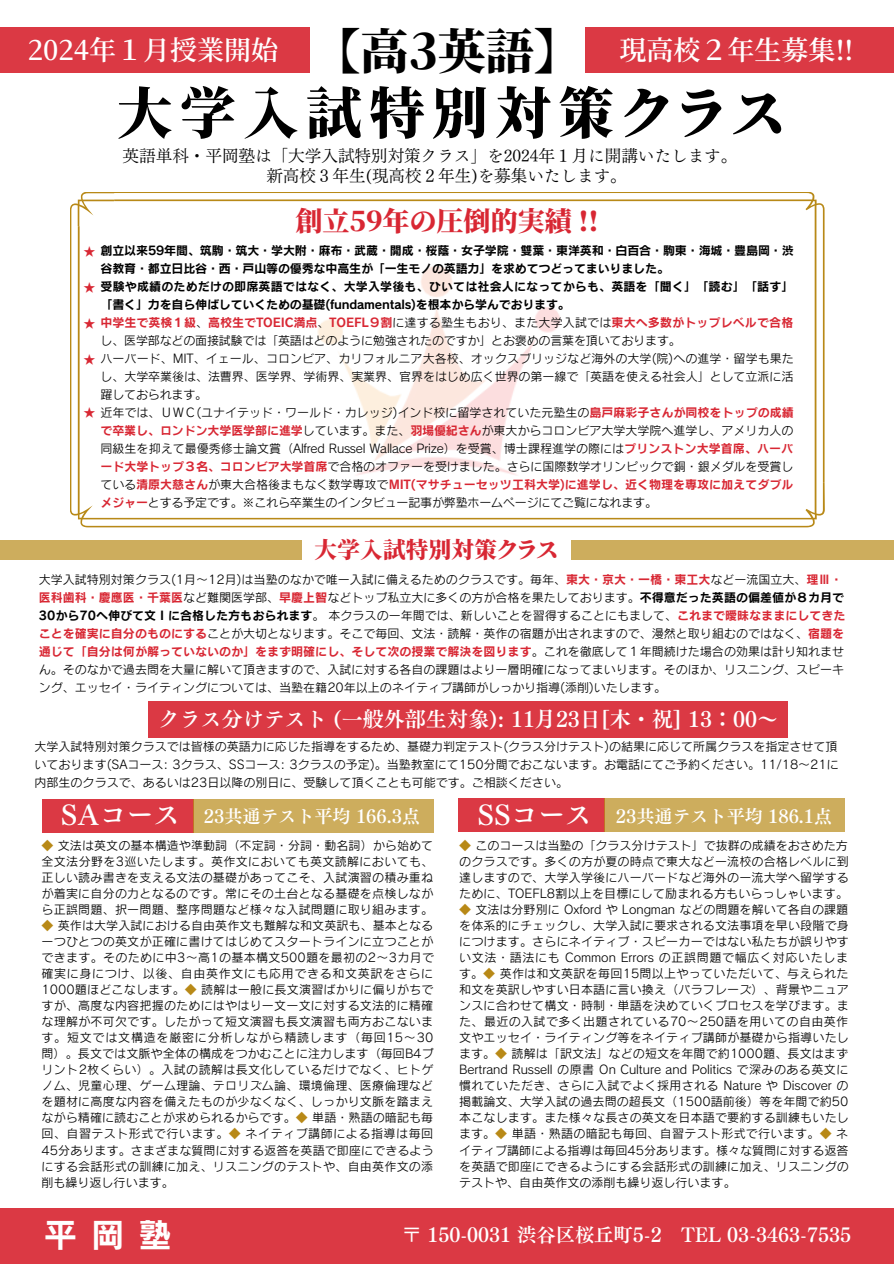
<style>
.page{position:relative;width:894px;height:1264px;background:#fff}
.page>*{position:absolute;margin:0;border:0;box-sizing:border-box;transform-origin:0 0}
.t1{font:55.5px "Gen Yo Min TW H";letter-spacing:.135em;color:#000}
.t2{font:48px "Gen Yo Min TW H";color:#000}
.t3{font:31.5px "TEST UD Kakugo Large B";color:#fff}
.t4{font:600 27px "Gen Yo Min TW";color:#fff}
.t5{font:27px "Gen Yo Min TW H";color:#d82733}
.t6{font:27px "Canva Tsuku Min Pr 6 N B";color:#fff}
.t7{font:22.5px "Gen Yo Min TW H";letter-spacing:.015em;color:#d82733}
.t8{font:21px "Canva Tsuku Min Pr 6 N B";color:#fff}
.t9{font:19.35px "Canva Tsuku Min Pr 6 N B";color:#fff}
.t10{font:18px "Canva Tsuku Min Pr 6 N B";color:#fff}
.t11{font:16.5px "Canva Tsuku Min Pr 6 N R";color:#000}
.t12{font:12px/16px "Canva Rodin Cattleya Pro M";color:#000;text-align:justify}
.t13{font:12px/18px "Canva Rodin Cattleya Pro B";letter-spacing:-.015em;color:#000}
.t14{font:12px/18px "Canva Rodin Cattleya Pro B";letter-spacing:.01em;color:#000}
.s1{font-family:"Noto Sans JP";font-weight:500;color:#d82733}
.s2{font-family:"Canva Rodin Cattleya Pro B";color:#d82733}
.s3{font-family:"Canva Rodin Cattleya Pro B"}
.s4{color:#b88917}
</style>
<div class="page">
<div style="left:584px;top:28px;width:309px;height:45px;background:#db3944"></div>
<div style="left:0;top:28px;width:309px;height:45px;background:#db3944"></div>
<div style="left:0;top:540px;width:302px;height:20px;background:#cdad5d"></div>
<div style="left:570px;top:540px;width:323px;height:20px;background:#cdad5d"></div>
<div style="left:42px;top:799px;width:152px;height:33px;background:#db3944"></div>
<div style="left:457px;top:798px;width:147px;height:33px;background:#db3944"></div>
<svg style="left:70px;top:192px;width:754px;height:335px"></svg>
<div style="left:0;top:1208px;width:893px;height:55px;background:#db3944"></div>
<img style="left:289px;top:243px;width:291px;height:259px">
<div style="left:148px;top:701px;width:640px;height:36px;background:#db3944"></div>
<div style="left:193px;top:799px;width:240px;height:33px;background:#cdad5d"></div>
<div style="left:604px;top:798px;width:240px;height:33px;background:#cdad5d"></div>
<p class="t4" style="left:28px;top:36px;width:252px">2024年１月授業開始</p>
<p class="t2" style="left:336px;top:26px;width:223px">【高3英語】</p>
<p class="t4" style="left:619px;top:36px;width:235px">現高校２年生募集!!</p>
<p class="t1" style="left:117px;top:85px;width:668px">大学入試特別対策クラス</p>
<p class="t11" style="left:123px;top:147px;width:616px">英語単科・平岡塾は「大学入試特別対策クラス」を2024年１月に開講いたします。</p>
<p class="t11" style="left:266px;top:167px;width:362px">新高校３年生(現高校２年生)を募集いたします。</p>
<p class="t5" style="left:295px;top:207px;width:305px">創立59年の圧倒的実績 !!</p>
<p class="t13" style="left:100px;top:241px;width:694px;text-indent:-17px"><span class="s1">★</span> 創立以来59年間、筑駒・筑大・学大附・麻布・武蔵・開成・桜蔭・女子学院・雙葉・東洋英和・白百合・駒東・海城・豊島岡・渋谷教育・都立日比谷・西・戸山等の優秀な中高生が「一生モノの英語力」を求めてつどってまいりました。</p>
<p class="t14" style="left:100px;top:277px;width:694px;text-indent:-17px"><span class="s1">★</span> 受験や成績のためだけの即席英語ではなく、大学入学後も、ひいては社会人になってからも、英語を「聞く」「読む」「話す」「書く」力を自ら伸ばしていくための基礎(fundamentals)を根本から学んでおります。</p>
<p class="t12" style="left:100px;top:314px;width:694px;line-height:18px;text-indent:-17px"><span class="s1">★</span> <span class="s2">中学生で英検１級</span>、<span class="s2">高校生でTOEIC満点</span>、<span class="s2">TOEFL９割</span>に達する塾生もおり、また大学入試では<span class="s2">東大へ多数がトップレベルで合格</span>し、医学部などの面接試験では「英語はどのように勉強されたのですか」とお褒めの言葉を頂いております。</p>
<p class="t12" style="left:100px;top:350px;width:694px;line-height:18px;text-indent:-17px"><span class="s1">★</span> ハーバード、MIT、イェール、コロンビア、カリフォルニア大各校、オックスブリッジなど海外の大学(院)への進学・留学も果たし、大学卒業後は、法曹界、医学界、学術界、実業界、官界をはじめ広く世界の第一線で「英語を使える社会人」として立派に活躍しておられます。</p>
<p class="t12" style="left:100px;top:404px;width:694px;line-height:18px;text-indent:-17px"><span class="s1">★</span> 近年では、ＵＷＣ(ユナイテッド・ワールド・カレッジ)インド校に留学されていた元塾生の<span class="s2">島戸麻彩子さんが同校をトップの成績で卒業し、ロンドン大学医学部に進学</span>しています。また、<span class="s2">羽場優紀さん</span>が東大からコロンビア大学大学院へ進学し、アメリカ人の同級生を抑えて最優秀修士論文賞（Alfred Russel Wallace Prize）を受賞、博士課程進学の際には<span class="s2">プリンストン大学首席、ハーバード大学トップ３名、コロンビア大学首席</span>で合格のオファーを受けました。さらに国際数学オリンピックで銅・銀メダルを受賞している<span class="s2">清原大慈さん</span>が東大合格後まもなく数学専攻で<span class="s2">MIT(マサチューセッツ工科大学)に進学し、近く物理を専攻に加えてダブルメジャー</span>とする予定です。※これら卒業生のインタビュー記事が弊塾ホームページにてご覧になれます。</p>
<p class="t7" style="left:314px;top:538px;width:244px">大学入試特別対策クラス</p>
<p class="t12" style="left:39px;top:570px;width:807px;line-height:18px;text-align:left">大学入試特別対策クラス(1月～ 12月 )は当塾のなかで唯一入試に備えるためのクラスです。毎年、<span class="s2">東大・京大・一橋・東工大</span>など一流国立大、<span class="s2">理Ⅲ・医科歯科・慶應医・千葉医</span>など難関医学部、<span class="s2">早慶上智</span>などトップ私立大に多くの方が合格を果たしております。<span class="s3">不得意だった英語の偏差値が８カ月で30から70へ伸びて文Ⅰに合格した方もおられます</span>。本クラスの一年間では、新しいことを習得することにもまして、<span class="s2">これまで曖昧なままにしてきたことを確実に自分のものにする</span>ことが大切となります。そこで毎回、文法・読解・英作の宿題が出されますので、漫然と取り組むのではなく、<span class="s2">宿題を通じて「自分は何が解っていないのか」をまず明確にし、そして次の授業で解決を図ります</span>。これを徹底して１年間続けた場合の効果は計り知れません。そのなかで過去問を大量に解いて頂きますので、入試に対する各自の課題はより一層明確になってまいります。そのほか、リスニング、スピーキング、エッセイ・ライティングについては、当塾在籍20年以上のネイティブ講師がしっかり指導(添削)いたします。</p>
<p class="t8" style="left:159px;top:708px;width:617px">クラス分けテスト (一般外部生対象): 11月 23日 [木・祝] 13：00～</p>
<p class="t12" style="left:35px;top:737px;width:805px;line-height:18px">大学入試特別対策クラスでは皆様の英語力に応じた指導をするため、基礎力判定テスト(クラス分けテスト)の結果に応じて所属クラスを指定させて頂いております(SAコース: 3クラス、SSコース: 3クラスの予定)。当塾教室にて150分間でおこないます。お電話にてご予約ください。11/18～21に内部生のクラスで、あるいは23日以降の別日に、受験して頂くことも可能です。ご相談ください。</p>
<p class="t6" style="left:61px;top:801px;width:121px">SAコース</p>
<p class="t6" style="left:477px;top:801px;width:116px">SSコース</p>
<p class="t12" style="left:42px;top:837px;width:393px"><span class="s4">◆</span> 文法は英文の基本構造や準動詞（不定詞・分詞・動名詞）から始めて全文法分野を3巡いたします。英作文においても英文読解においても、正しい読み書きを支える文法の基礎があってこそ、入試演習の積み重ねが着実に自分の力となるのです。常にその土台となる基礎を点検しながら正誤問題、択一問題、整序問題など様々な入試問題に取り組みます。</p>
<p class="t12" style="left:42px;top:917px;width:394px"><span class="s4">◆</span> 英作は大学入試における自由英作文も難解な和文英訳も、基本となる一つひとつの英文が正確に書けてはじめてスタートラインに立つことができます。そのために中3〜高1の基本構文500題を最初の2〜3カ月で確実に身につけ、以後、自由英作文にも応用できる和文英訳をさらに1000題ほどこなします。<span class="s4">◆</span> 読解は一般に長文演習ばかりに偏りがちですが、高度な内容把握のためにはやはり一文一文に対する文法的に精確な理解が不可欠です。したがって短文演習も長文演習も両方おこないます。短文では文構造を厳密に分析しながら精読します（毎回15〜30問）。長文では文脈や全体の構成をつかむことに注力します（毎回B4プリント2枚くらい）。入試の読解は長文化しているだけでなく、ヒトゲノム、児童心理、ゲーム理論、テロリズム論、環境倫理、医療倫理などを題材に高度な内容を備えたものが少なくなく、しっかり文脈を踏まえながら精確に読むことが求められるからです。<span class="s4">◆</span> 単語・熟語の暗記も毎回、自習テスト形式で行います。<span class="s4">◆</span> ネイティブ講師による指導は毎回45分あります。さまざまな質問に対する返答を英語で即座にできるようにする会話形式の訓練に加え、リスニングのテストや、自由英作文の添削も繰り返し行います。</p>
<p class="t10" style="left:204px;top:806px;width:218px">23共通テスト平均 166.3点</p>
<p class="t10" style="left:615px;top:806px;width:218px">23共通テスト平均 186.1点</p>
<p class="t12" style="left:459px;top:837px;width:391px;text-align:left"><span class="s4">◆</span> このコースは当塾の「クラス分けテスト」で抜群の成績をおさめた方のクラスです。多くの方が夏の時点で東大など一流校の合格レベルに到達しますので、大学入学後にハーバードなど海外の一流大学へ留学するために、TOEFL8割以上を目標にして励まれる方もいらっしゃいます。</p>
<p class="t12" style="left:459px;top:901px;width:391px"><span class="s4">◆</span> 文法は分野別に Oxford や Longman などの問題を解いて各自の課題を体系的にチェックし、大学入試に要求される文法事項を早い段階で身につけます。さらにネイティブ・スピーカーではない私たちが誤りやすい文法・語法にも Common Errors の正誤問題で幅広く対応いたします。<span class="s4">◆</span> 英作は和文英訳を毎回15問以上やっていただいて、与えられた和文を英訳しやすい日本語に言い換え（パラフレーズ）、背景やニュアンスに合わせて構文・時制・単語を決めていくプロセスを学びます。また、最近の入試で多く出題されている70〜 250語を用いての自由英作文やエッセイ・ライティング等をネイティブ講師が基礎から指導いたします。<span class="s4">◆</span> 読解は「訳文法」などの短文を年間で約1000題、長文はまずBertrand Russell の原書 On Culture and Politics で深みのある英文に慣れていただき、さらに入試でよく採用される Nature や Discover の掲載論文、大学入試の過去問の超長文（1500語前後）等を年間で約50本こなします。また様々な長さの英文を日本語で要約する訓練もいたします。<span class="s4">◆</span> 単語・熟語の暗記も毎回、自習テスト形式で行います。<span class="s4">◆</span> ネイティブ講師による指導は毎回45分あります。様々な質問に対する返答を英語で即座にできるようにする会話形式の訓練に加え、リスニングのテストや、自由英作文の添削も繰り返し行います。</p>
<p class="t3" style="left:45px;top:1219px;width:128px">平岡塾</p>
<p class="t9" style="left:402px;top:1224px;width:450px">〒 150-0031 渋谷区桜丘町5-2 TEL 03-3463-7535</p>
</div>
